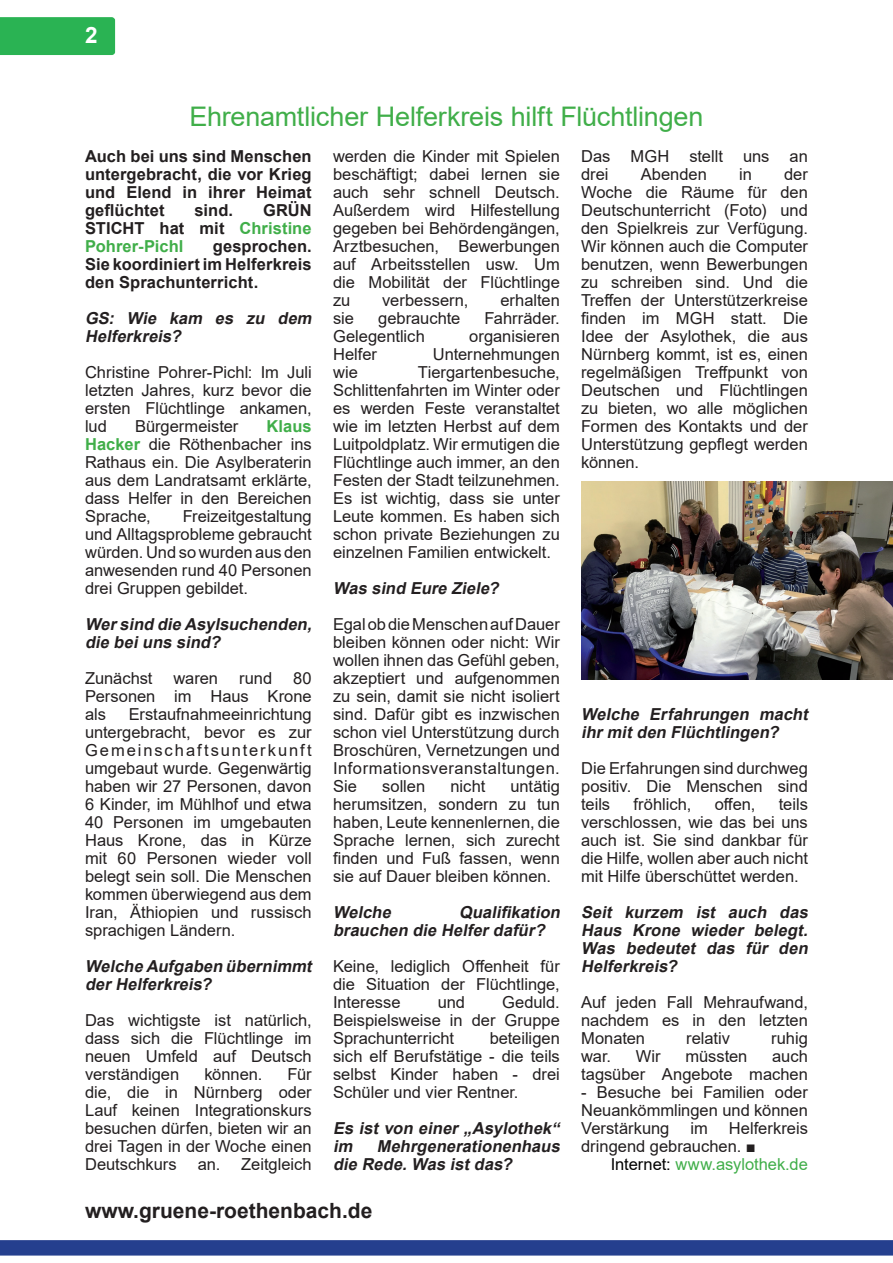
<style>
.page{position:relative;width:893px;height:1263px;background:#fff}
.page>*{position:absolute;margin:0;border:0;box-sizing:border-box;transform-origin:0 0}
.t1{font:27px "Arial";letter-spacing:-.005em;color:#40ae49}
.t2{font:700 22.5px "Arial";color:#fff}
.t3{font:700 21px "Arial";color:#231f20}
.t4{font:16.5px/18px "Arial";color:#231f20;text-align:justify}
.t5{font:italic 700 16.5px/18px "Arial";color:#231f20}
.t6{font:700 16.5px/18px "Arial";letter-spacing:.005em;color:#231f20;text-align:justify}
.t7{font:700 16.5px/18px "Arial";letter-spacing:.005em;color:#40ae49;text-align:justify}
.t8{font:16.5px "Arial";color:#40ae49}
.s1{color:#231f20}
.s2{font-weight:700;color:#40ae49}
.s3{font-family:"Times New Roman"}
.s4{color:#000}
</style>
<div class="page">
<div style="left:0;top:17px;width:116px;height:38px;background:#2ab353"></div>
<div style="left:0;top:1240px;width:893px;height:15px;background:#253f8e"></div>
<img style="left:581px;top:482px;width:312px;height:198px">
<h2 class="t2" style="left:85px;top:20px;width:14px">2</h2>
<h1 class="t1" style="left:190px;top:98px;width:515px">Ehrenamtlicher Helferkreis hilft Flüchtlingen</h1>
<p class="t6" style="left:85px;top:147px;width:228px">Auch bei uns sind Menschen untergebracht, die vor Krieg und Elend in ihrer Heimat geflüchtet</p>
<p class="t4" style="left:581px;top:147px;width:228px">Das MGH stellt uns an drei</p>
<p class="t4" style="left:333px;top:147px;width:228px">werden die Kinder mit Spielen beschäftigt; dabei lernen sie auch sehr schnell Deutsch.<br>Außerdem wird Hilfestellung gegeben bei Behördengängen, Arztbesuchen, Bewerbungen auf Arbeitsstellen usw. Um die Mobilität der Flüchtlinge zu</p>
<p class="t4" style="left:581px;top:165px;width:228px;text-indent:203px">der Woche die Räume für den Deutschunterricht (Foto) und den Spielkreis zur Verfügung.<br>Wir können auch die Computer benutzen, wenn Bewerbungen zu schreiben sind. Und die Treffen der Unterstützerkreise finden im MGH statt. Die Idee der Asylothek, die aus Nürnberg kommt, ist es, einen regelmäßigen Treffpunkt von Deutschen und Flüchtlingen zu bieten, wo alle möglichen Formen des Kontakts und der Unterstützung gepflegt werden können.</p>
<p class="t4" style="left:641px;top:165px;width:68px">Abenden</p>
<p class="t4" style="left:739px;top:165px;width:14px">in</p>
<p class="t7" style="left:85px;top:201px;width:228px;text-indent:178px"><span class="s1">GRÜN STICHT hat mit</span> Christine Pohrer-Pichl</p>
<p class="t6" style="left:194px;top:201px;width:40px">sind.</p>
<p class="t6" style="left:85px;top:237px;width:228px;text-indent:128px">gesprochen.<br>Sie koordiniert im Helferkreis den Sprachunterricht.</p>
<p class="t5" style="left:85px;top:309px;width:232px">GS: Wie kam es zu dem<br>Helferkreis?</p>
<p class="t4" style="left:85px;top:363px;width:228px">Christine Pohrer-Pichl: Im Juli letzten Jahres, kurz bevor die ersten Flüchtlinge ankamen, lud</p>
<p class="t4" style="left:382px;top:291px;width:88px">verbessern,</p>
<p class="t4" style="left:500px;top:291px;width:61px">erhalten</p>
<p class="t4" style="left:333px;top:309px;width:23px">sie</p>
<p class="t4" style="left:378px;top:309px;width:84px">gebrauchte</p>
<p class="t4" style="left:484px;top:309px;width:77px">Fahrräder.</p>
<p class="t4" style="left:333px;top:327px;width:93px">Gelegentlich</p>
<p class="t4" style="left:469px;top:327px;width:92px">organisieren</p>
<p class="t4" style="left:333px;top:345px;width:45px">Helfer</p>
<p class="t4" style="left:433px;top:345px;width:128px">Unternehmungen</p>
<p class="t4" style="left:333px;top:363px;width:26px">wie</p>
<p class="t4" style="left:333px;top:363px;width:228px;text-indent:85px">Tiergartenbesuche, Schlittenfahrten im Winter oder es werden Feste veranstaltet wie im letzten Herbst auf dem Luitpoldplatz. Wir ermutigen die Flüchtlinge auch immer, an den Festen der Stadt teilzunehmen.<br>Es ist wichtig, dass sie unter Leute kommen. Es haben sich schon private Beziehungen zu einzelnen Familien entwickelt.</p>
<p class="t5" style="left:333px;top:579px;width:171px">Was sind Eure Ziele?</p>
<p class="t4" style="left:333px;top:615px;width:228px">Egal ob die Menschen auf Dauer bleiben können oder nicht: Wir wollen ihnen das Gefühl geben, akzeptiert und aufgenommen zu sein, damit sie nicht isoliert sind. Dafür gibt es inzwischen schon viel Unterstützung durch Broschüren, Vernetzungen und Informationsveranstaltungen.<br>Sie</p>
<p class="t4" style="left:135px;top:417px;width:105px">Bürgermeister</p>
<p class="t4" style="left:85px;top:417px;width:228px;text-indent:181px"><span class="s2">Klaus Hacker</span> die Röthenbacher ins Rathaus ein. Die Asylberaterin aus dem Landratsamt erklärte, dass Helfer in den Bereichen Sprache,</p>
<p class="t4" style="left:85px;top:507px;width:228px;text-indent:98px">Freizeitgestaltung und Alltagsprobleme gebraucht würden. Und so wurden aus den anwesenden rund 40 Personen drei Gruppen gebildet.</p>
<p class="t5" style="left:85px;top:615px;width:232px">Wersind die Asylsuchenden, die beiuns sind?</p>
<p class="t4" style="left:85px;top:669px;width:69px">Zunächst</p>
<p class="t4" style="left:173px;top:669px;width:46px">waren</p>
<p class="t4" style="left:239px;top:669px;width:35px">rund</p>
<p class="t4" style="left:85px;top:669px;width:228px;text-indent:208px">80<br>Personen im Haus Krone als</p>
<p class="t5" style="left:581px;top:705px;width:232px">Welche Erfahrungen macht ihrmitden Flüchtlingen?</p>
<p class="t4" style="left:581px;top:759px;width:228px">Die Erfahrungen sind durchweg positiv. Die Menschen sind teils</p>
<p class="t4" style="left:85px;top:705px;width:228px;text-indent:44px">Erstaufnahmeeinrichtung untergebracht, bevor es zur Gemeinschaftsunterkunft umgebaut wurde. Gegenwärtig haben wir 27 Personen, davon 6 Kinder, im Mühlhof und etwa 40 Personen im umgebauten Haus Krone, das in Kürze mit 60 Personen wieder voll belegt sein soll. Die Menschen kommen überwiegend aus dem Iran, Äthiopien und russisch sprachigen Ländern.</p>
<p class="t5" style="left:85px;top:957px;width:232px">Welche Aufgaben übernimmt derHelferkreis?</p>
<p class="t4" style="left:85px;top:1011px;width:228px">Das wichtigste ist natürlich, dass sich die Flüchtlinge im neuen Umfeld auf Deutsch verständigen</p>
<p class="t4" style="left:333px;top:777px;width:228px;text-indent:177px">untätig herumsitzen, sondern zu tun haben, Leute kennenlernen, die Sprache lernen, sich zurecht finden und Fuß fassen, wenn sie auf Dauer bleiben können.</p>
<p class="t5" style="left:333px;top:903px;width:64px">Welche</p>
<p class="t4" style="left:382px;top:777px;width:45px">sollen</p>
<p class="t4" style="left:451px;top:777px;width:36px">nicht</p>
<p class="t4" style="left:634px;top:795px;width:59px">fröhlich,</p>
<p class="t4" style="left:715px;top:795px;width:42px">offen,</p>
<p class="t4" style="left:581px;top:795px;width:228px;text-indent:198px">teils verschlossen, wie das bei uns auch ist. Sie sind dankbar für die Hilfe, wollen aber auch nicht mit Hilfe überschüttet werden.</p>
<p class="t5" style="left:581px;top:903px;width:232px;text-align:justify">Seit kurzem ist auch das Haus Krone wieder belegt.<br>Was bedeutet das für den Helferkreis?</p>
<p class="t4" style="left:581px;top:993px;width:228px">Auf jeden Fall Mehraufwand, nachdem es in den letzten Monaten</p>
<p class="t5" style="left:333px;top:903px;width:232px;text-indent:126px">Qualifikation brauchen die Helferdafür?</p>
<p class="t4" style="left:333px;top:957px;width:228px">Keine, lediglich Offenheit für die Situation der Flüchtlinge, Interesse</p>
<p class="t4" style="left:333px;top:993px;width:228px;text-indent:169px">Geduld.<br>Beispielsweise in der Gruppe Sprachunterricht</p>
<p class="t4" style="left:438px;top:993px;width:29px">und</p>
<p class="t4" style="left:686px;top:1029px;width:45px">relativ</p>
<p class="t4" style="left:771px;top:1029px;width:38px">ruhig</p>
<p class="t4" style="left:333px;top:1029px;width:228px;text-indent:157px">beteiligen sich elf Berufstätige - die teils selbst Kinder haben - drei Schüler und vier Rentner.</p>
<p class="t5" style="left:333px;top:1119px;width:232px;text-align:justify">Es ist von einer „Asylothek“ im Mehrgenerationenhaus die Rede.Was istdas?</p>
<p class="t4" style="left:581px;top:1047px;width:31px">war.</p>
<p class="t4" style="left:636px;top:1047px;width:26px">Wir</p>
<p class="t4" style="left:685px;top:1047px;width:64px">müssten</p>
<p class="t4" style="left:581px;top:1047px;width:228px;text-align:right">auch<br>tagsüber Angebote machen</p>
<p class="t4" style="left:581px;top:1083px;width:228px">- Besuche bei Familien oder Neuankömmlingen und können Verstärkung</p>
<p class="t4" style="left:85px;top:1065px;width:228px;text-indent:203px">Für die, die in Nürnberg oder Lauf keinen Integrationskurs besuchen dürfen, bieten wir an drei Tagen in der Woche einen Deutschkurs</p>
<p class="t4" style="left:204px;top:1065px;width:60px">können.</p>
<p class="t4" style="left:581px;top:1119px;width:228px;text-indent:148px">Helferkreis dringend gebrauchen. <span class="s3">■</span></p>
<p class="t8" style="left:611px;top:1153px;width:199px"><span class="s4">Internet:</span> www.asylothek.de</p>
<p class="t4" style="left:690px;top:1119px;width:19px">im</p>
<p class="t4" style="left:198px;top:1155px;width:116px">an. Zeitgleich</p>
<p class="t3" style="left:85px;top:1195px;width:289px">www.gruene-roethenbach.de</p>
</div>
